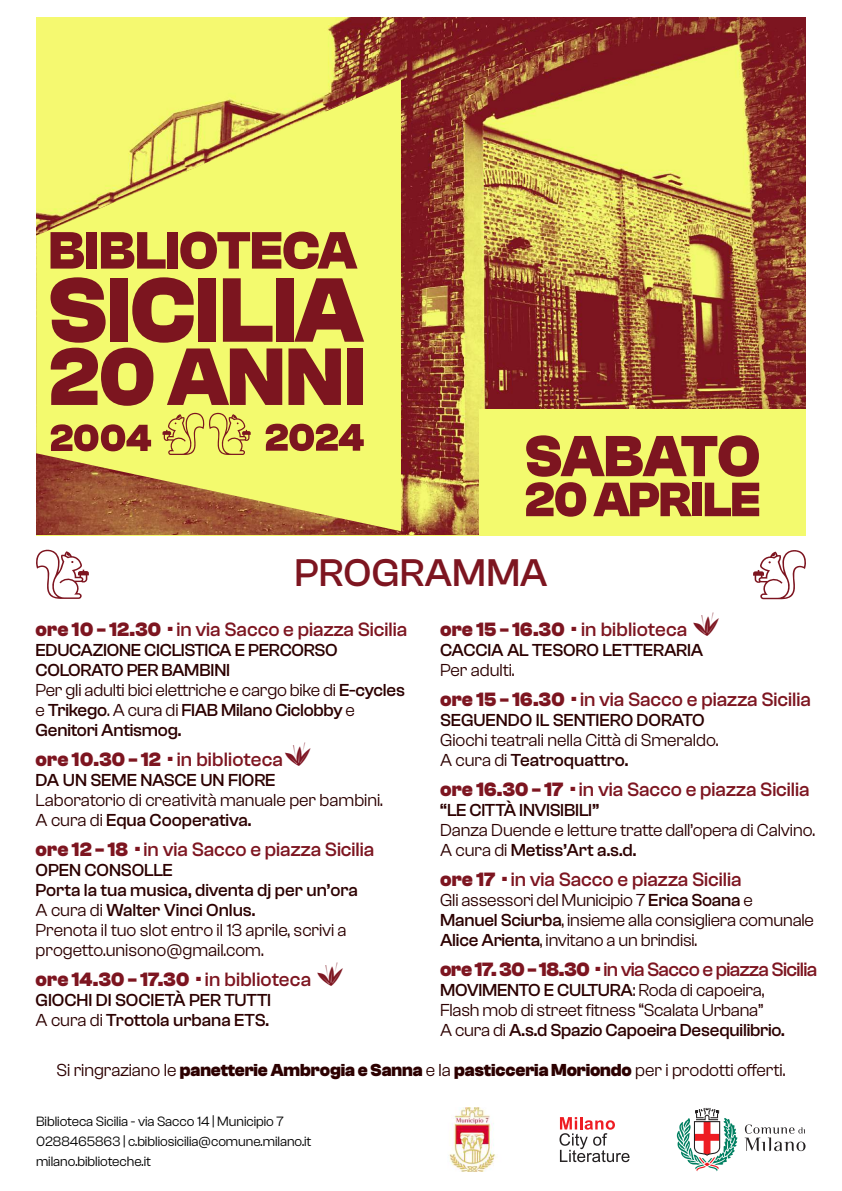
<style>
.page{position:relative;width:842px;height:1191px;background:#fff}
.page>*{position:absolute;margin:0;border:0;box-sizing:border-box;transform-origin:0 0}
.t1{font:700 60px "Clash Grotesk";letter-spacing:-.01em;color:#7d1520}
.t2{font:700 50px "Clash Grotesk";letter-spacing:-.02em;color:#7d1520}
.t3{font:500 40px "Clash Grotesk";color:#7d1520}
.t4{font:500 20px "Clash Grotesk";letter-spacing:-.005em;color:#7d1520}
.t5{font:700 20px "Clash Grotesk";letter-spacing:.01em;color:#7d1520}
.t6{font:500 20px "Clash Grotesk";letter-spacing:-.03em;color:#7d1520}
.t7{font:18px/20px "Clash Grotesk";letter-spacing:-.01em;color:#2c0000}
.t8{font:500 18px/20px "Clash Grotesk";letter-spacing:-.015em;color:#2c0000}
.t9{font:700 18px "Clash Grotesk";letter-spacing:-.005em;color:#2c0000}
.t10{font:14px/20px "Clash Grotesk";color:#000}
.s1{font-weight:700}
.s2{font-weight:400}
.s3{font-weight:500}
</style>
<div class="page">
<img style="left:36px;top:17px;width:770px;height:517px">
<svg style="left:36px;top:79px;width:365px;height:452px;background:#e2d962"></svg>
<svg style="left:51px;top:232px;width:33px;height:36px"></svg>
<div style="left:87px;top:232px;width:10px;height:36px;background:#7c151f"></div>
<svg style="left:101px;top:232px;width:65px;height:36px;background:#a6663b"></svg>
<div style="left:167px;top:232px;width:11px;height:36px;background:#7c151f"></div>
<svg style="left:180px;top:231px;width:177px;height:38px;background:#ab703e"></svg>
<div style="left:276px;top:278px;width:17px;height:64px;background:#7c151f"></div>
<svg style="left:294px;top:278px;width:70px;height:64px;background:#af7841"></svg>
<svg style="left:51px;top:277px;width:231px;height:129px;background:#ae7640"></svg>
<svg style="left:288px;top:348px;width:53px;height:57px;background:#974931"></svg>
<div style="left:347px;top:348px;width:16px;height:57px;background:#7c151f"></div>
<svg style="left:51px;top:424px;width:100px;height:27px;background:#a86a3c"></svg>
<svg style="left:266px;top:424px;width:98px;height:27px;background:#a5653a"></svg>
<svg style="left:162px;top:413px;width:89px;height:42px;background:#ddd15f"></svg>
<svg style="left:36px;top:550px;width:53px;height:49px"></svg>
<svg style="left:753px;top:550px;width:53px;height:49px"></svg>
<div style="left:479px;top:409px;width:327px;height:126px;background:#f3fa6e"></div>
<svg style="left:559px;top:1117px;width:70px;height:45px"></svg>
<svg style="left:745px;top:1124px;width:60px;height:27px"></svg>
<svg style="left:677px;top:1108px;width:60px;height:63px"></svg>
<img style="left:449px;top:1108px;width:47px;height:63px">
<h1 class="t1" style="left:525px;top:423px;width:237px">SABATO</h1>
<h2 class="t2" style="left:524px;top:471px;width:237px">20 APRILE</h2>
<h3 class="t3" style="left:294px;top:550px;width:255px">PROGRAMMA</h3>
<p class="t4" style="left:36px;top:618px;width:373px"><span class="s1">ore 10 - 12.30 ·</span> in via Sacco e piazza Sicilia</p>
<p class="t8" style="left:36px;top:640px;width:371px">EDUCAZIONE CICLISTICA E PERCORSO COLORATO PER BAMBINI<br><span class="s2">Per gli adulti bici elettriche e cargo bike di</span> E-cycles <span class="s2">e</span> Trikego<span class="s2">. A cura di</span> FIAB Milano Ciclobby<span class="s2">e </span>Genitori Antismog.</p>
<p class="t5" style="left:36px;top:748px;width:249px">ore 10.30 - 12 · <span class="s3">in biblioteca</span></p>
<p class="t8" style="left:36px;top:770px;width:241px">DA UN SEME NASCE UN FIORE</p>
<p class="t7" style="left:36px;top:790px;width:349px">Laboratorio di creatività manuale per bambini.<br>A cura di <span class="s3">Equa Cooperativa.</span></p>
<p class="t4" style="left:36px;top:838px;width:340px"><span class="s1">ore 12 - 18 ·</span> in via Sacco e piazza Sicilia</p>
<p class="t7" style="left:36px;top:860px;width:324px"><span class="s3">OPEN CONSOLLE<br>Porta la tua musica, diventa dj per un’ora<br></span>A cura di <span class="s3">Walter Vinci Onlus.<br></span>Prenota il tuo slot entro il 13 aprile, scrivi a progetto.unisono@gmail.com.</p>
<p class="t5" style="left:36px;top:968px;width:277px">ore 14.30 - 17.30 · <span class="s3">in biblioteca</span></p>
<p class="t8" style="left:36px;top:990px;width:237px">GIOCHI DI SOCIETÀ PER TUTTI<br><span class="s2">A cura di</span> Trottola urbana ETS.</p>
<p class="t5" style="left:440px;top:618px;width:249px">ore 15 - 16.30 · <span class="s3">in biblioteca</span></p>
<p class="t8" style="left:440px;top:640px;width:265px">CACCIA AL TESORO LETTERARIA</p>
<p class="t7" style="left:440px;top:660px;width:76px">Per adulti.</p>
<p class="t4" style="left:440px;top:688px;width:372px"><span class="s1">ore 15 - 16.30 ·</span> in via Sacco e piazza Sicilia</p>
<p class="t8" style="left:440px;top:710px;width:266px">SEGUENDO IL SENTIERO DORATO</p>
<p class="t7" style="left:440px;top:730px;width:280px">Giochi teatrali nella Città di Smeraldo.<br>A cura di <span class="s3">Teatroquattro.</span></p>
<p class="t4" style="left:440px;top:778px;width:371px"><span class="s1">ore 16.30 - 17 ·</span> in via Sacco e piazza Sicilia</p>
<p class="t8" style="left:440px;top:800px;width:160px">“LE CITTÀ INVISIBILI”</p>
<p class="t7" style="left:440px;top:820px;width:376px">Danza Duende e letture tratte dall’opera di Calvino.<br>A cura di <span class="s3">Metiss’Art a.s.d.</span></p>
<p class="t4" style="left:440px;top:868px;width:303px"><span class="s1">ore 17 ·</span> in via Sacco e piazza Sicilia</p>
<p class="t7" style="left:440px;top:890px;width:375px">Gli assessori del Municipio 7 <span class="s3">Erica Soana</span> e<br><span class="s3">Manuel Sciurba</span>, insieme alla consigliera comunale<br><span class="s3">Alice Arienta</span>, invitano a un brindisi.</p>
<p class="t6" style="left:440px;top:958px;width:379px"><span class="s1">ore 17. 30 - 18.30 ·</span> in via Sacco e piazza Sicilia</p>
<p class="t7" style="left:440px;top:980px;width:346px"><span class="s3">MOVIMENTO E CULTURA</span>: Roda di capoeira,<br>Flash mob di street fitness “Scalata Urbana”<br>A cura di <span class="s3">A.s.d Spazio Capoeira Desequilibrio.</span></p>
<p class="t9" style="left:57px;top:1060px;width:730px"><span class="s2">Si ringraziano le</span> panetterie Ambrogia e Sanna <span class="s2">e la</span> pasticceria Moriondo <span class="s2">per i prodotti offerti.</span></p>
<p class="t10" style="left:36px;top:1111px;width:277px">Biblioteca Sicilia - via Sacco 14 | Municipio 7<br>0288465863 | c.bibliosicilia@comune.milano.it milano.biblioteche.it</p>
</div>
